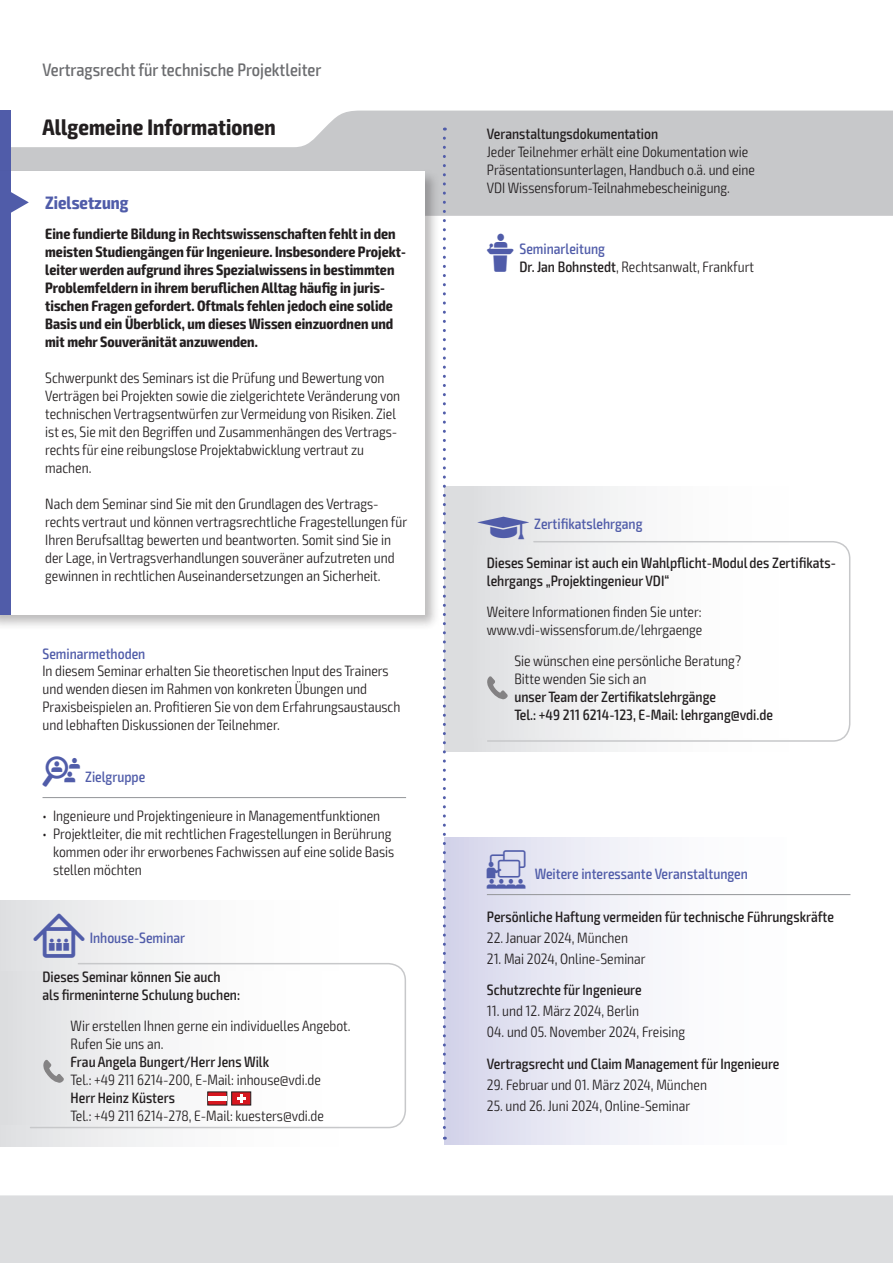
<style>
.page{position:relative;width:893px;height:1263px;background:#fff}
.page>*{position:absolute;margin:0;border:0;box-sizing:border-box;transform-origin:0 0}
.t1{font:700 condensed 22.5px "Exo 2";letter-spacing:.005em;color:#231f20}
.t2{font:500 condensed 18px "Exo 2";color:#6c6d70}
.t3{font:700 condensed 18px "Exo 2";color:#505ca9}
.t4{font:300 condensed 15px/18px "Exo 2";color:#231f20}
.t5{font:500 condensed 15px/18px "Exo 2";color:#231f20}
.t6{font:700 condensed 15px/18px "Exo 2";color:#231f20}
.t7{font:500 condensed 15px "Exo 2";color:#505ca9}
.s1{font-family:"VDI Iconset S4 A Regular";font-weight:400;font-stretch:normal;color:#505ca9}
.s2{font-weight:500;color:#505ca9}
.s3{font-weight:500}
.s4{font-family:"VDI Iconset S4 A Regular";font-weight:400;font-stretch:normal}
.s5{font-family:"VDI Iconset S4 A Regular";font-weight:400;font-stretch:normal;font-size:15.45px}
.s6{font-family:"VDI Iconset S4 A Regular";font-weight:400;font-stretch:normal;font-size:19.5px}
</style>
<div class="page">
<div style="left:0;top:1195px;width:893px;height:68px;background:#dcdddf"></div>
<svg style="left:11px;top:111px;width:881px;height:105px;fill:#c7c8ca"></svg>
<hr style="left:892px;top:111px;width:1px;height:105px;background:#505ca9">
<div style="left:0;top:111px;width:11px;height:63px;background:#505ca9"></div>
<div style="left:0;top:168px;width:440px;height:462px;background:#231f20;opacity:.3"></div>
<div style="left:0;top:171px;width:424px;height:444px;background:#fff"></div>
<div style="left:0;top:171px;width:11px;height:444px;background:#505ca9"></div>
<svg style="left:11px;top:192px;width:18px;height:21px"></svg>
<hr style="left:43px;top:797px;width:363px;height:1px;background:#939598">
<div style="left:444px;top:837px;width:406px;height:307px;background:linear-gradient(to right,#dadbed,#fff)"></div>
<hr style="left:487px;top:894px;width:363px;height:1px;background:#939598">
<div style="left:0;top:900px;width:406px;height:247px;background:linear-gradient(to right,#e4e5e7,#fff)"></div>
<svg style="left:29px;top:962px;width:377px;height:167px"></svg>
<div style="left:0;top:972px;width:383px;height:152px;background:linear-gradient(to right,#e2e3e5,#fff)"></div>
<svg style="left:207px;top:1091px;width:44px;height:14px"></svg>
<hr style="left:208px;top:1096px;width:19px;height:4px;background:#fff">
<svg style="left:43px;top:1060px;width:21px;height:23px"></svg>
<div style="left:444px;top:486px;width:406px;height:265px;background:linear-gradient(to right,#dfe0e2,#fff)"></div>
<svg style="left:486px;top:540px;width:365px;height:202px"></svg>
<div style="left:444px;top:546px;width:394px;height:191px;background:linear-gradient(to right,#dfe0e2,#fff)"></div>
<svg style="left:487px;top:676px;width:21px;height:24px"></svg>
<svg style="left:443px;top:138px;width:3px;height:1002px"></svg>
<p class="t2" style="left:43px;top:59px;width:280px">Vertragsrecht für technische Projektleiter</p>
<h1 class="t1" style="left:43px;top:113px;width:235px">Allgemeine Informationen</h1>
<p class="t5" style="left:487px;top:125px;width:173px">Veranstaltungsdokumentation</p>
<p class="t4" style="left:487px;top:143px;width:270px">Jeder Teilnehmer erhält eine Dokumentation wie<br>Präsentationsunterlagen, Handbuch o.ä. und eine<br>VDI Wissensforum-Teilnahmebescheinigung.</p>
<p class="t6" style="left:45px;top:225px;width:362px">Eine fundierte Bildung in Rechtswissenschaften fehlt in den meisten Studiengängen für Ingenieure. Insbesondere Projekt&shy;leiter werden aufgrund ihres Spezialwissens in bestimmten Problemfeldern in ihrem beruflichen Alltag häufig in juris&shy;tischen Fragen gefordert. Oftmals fehlen jedoch eine solide Basis und ein Überblick, um dieses Wissen einzuordnen und mit mehr Souveränität anzuwenden.</p>
<p class="t4" style="left:45px;top:369px;width:357px">Schwerpunkt des Seminars ist die Prüfung und Bewertung von Verträgen bei Projekten sowie die zielgerichtete Veränderung von technischen Vertragsentwürfen zur Vermeidung von Risiken. Ziel ist es, Sie mit den Begriffen und Zusammenhängen des Vertrags&shy;rechts für eine reibungslose Projektabwicklung vertraut zu machen.</p>
<p class="t4" style="left:45px;top:495px;width:363px">Nach dem Seminar sind Sie mit den Grundlagen des Vertrags&shy;rechts vertraut und können vertragsrechtliche Fragestellungen für Ihren Berufsalltag bewerten und beantworten. Somit sind Sie in der Lage, in Vertragsverhandlungen souveräner aufzutreten und gewinnen in rechtlichen Auseinandersetzungen an Sicherheit.</p>
<p class="t3" style="left:45px;top:192px;width:85px">Zielsetzung</p>
<p class="t4" style="left:519px;top:240px;width:236px;text-indent:-33px"><span class="s1">L</span> <span class="s2">Seminarleitung<br></span><span class="s3">Dr. Jan Bohnstedt</span>, Rechtsanwalt, Frankfurt</p>
<p class="t7" style="left:478px;top:515px;width:166px"><span class="s4">z</span> Zertifikatslehrgang</p>
<p class="t5" style="left:487px;top:554px;width:350px">Dieses Seminar ist auch ein Wahlpflicht-Modul des Zertifikats&shy;lehrgangs „Projektingenieur VDI“</p>
<p class="t4" style="left:487px;top:603px;width:217px">Weitere Informationen finden Sie unter: www.vdi-wissensforum.de/lehrgaenge</p>
<p class="t4" style="left:514px;top:652px;width:228px">Sie wünschen eine persönliche Beratung?<br>Bitte wenden Sie sich an</p>
<p class="t5" style="left:514px;top:688px;width:260px">unser Team der Zertifikatslehrgänge<br>Tel.: +49 211 6214-123, E-Mail: lehrgang@vdi.de</p>
<p class="t7" style="left:43px;top:644px;width:104px">Seminarmethoden</p>
<p class="t4" style="left:43px;top:662px;width:359px">In diesem Seminar erhalten Sie theoretischen Input des Trainers und wenden diesen im Rahmen von konkreten Übungen und Praxisbeispielen an. Profitieren Sie von dem Erfahrungsaustausch und lebhaften Diskussionen der Teilnehmer.</p>
<p class="t7" style="left:43px;top:768px;width:104px"><span class="s4">Z</span> Zielgruppe</p>
<p class="t4" style="left:43px;top:807px;width:339px">• Ingenieure und Projektingenieure in Managementfunktionen</p>
<p class="t4" style="left:53px;top:825px;width:343px;text-indent:-11px">• Projektleiter, die mit rechtlichen Fragestellungen in Berührung kommen oder ihr erworbenes Fachwissen auf eine solide Basis stellen möchten</p>
<p class="t7" style="left:33px;top:929px;width:153px"><span class="s5">I</span> Inhouse-Seminar</p>
<p class="t5" style="left:43px;top:968px;width:199px">Dieses Seminar können Sie auch als firmeninterne Schulung buchen:</p>
<p class="t4" style="left:71px;top:1017px;width:282px">Wir erstellen Ihnen gerne ein individuelles Angebot.<br>Rufen Sie uns an.</p>
<p class="t5" style="left:71px;top:1053px;width:200px">Frau Angela Bungert/Herr Jens Wilk</p>
<p class="t4" style="left:71px;top:1071px;width:252px">Tel.: +49 211 6214-200, E-Mail: inhouse@vdi.de</p>
<p class="t5" style="left:71px;top:1089px;width:106px">Herr Heinz Küsters</p>
<p class="t4" style="left:71px;top:1107px;width:255px">Tel.: +49 211 6214-278, E-Mail: kuesters@vdi.de</p>
<p class="t7" style="left:487px;top:865px;width:263px"><span class="s6">W</span> Weitere interessante Veranstaltungen</p>
<p class="t5" style="left:487px;top:908px;width:349px">Persönliche Haftung vermeiden für technische Führungskräfte</p>
<p class="t4" style="left:487px;top:929px;width:143px">22. Januar 2024, München</p>
<p class="t4" style="left:487px;top:950px;width:160px">21. Mai 2024, Online-Seminar</p>
<p class="t5" style="left:487px;top:981px;width:156px">Schutzrechte für Ingenieure</p>
<p class="t4" style="left:487px;top:1002px;width:154px">11. und 12. März 2024, Berlin</p>
<p class="t4" style="left:487px;top:1023px;width:200px">04. und 05. November 2024, Freising</p>
<p class="t5" style="left:487px;top:1055px;width:294px">Vertragsrecht und Claim Management für Ingenieure</p>
<p class="t4" style="left:487px;top:1076px;width:222px">29. Februar und 01. März 2024, München</p>
<p class="t4" style="left:487px;top:1097px;width:205px">25. und 26. Juni 2024, Online-Seminar</p>
</div>
